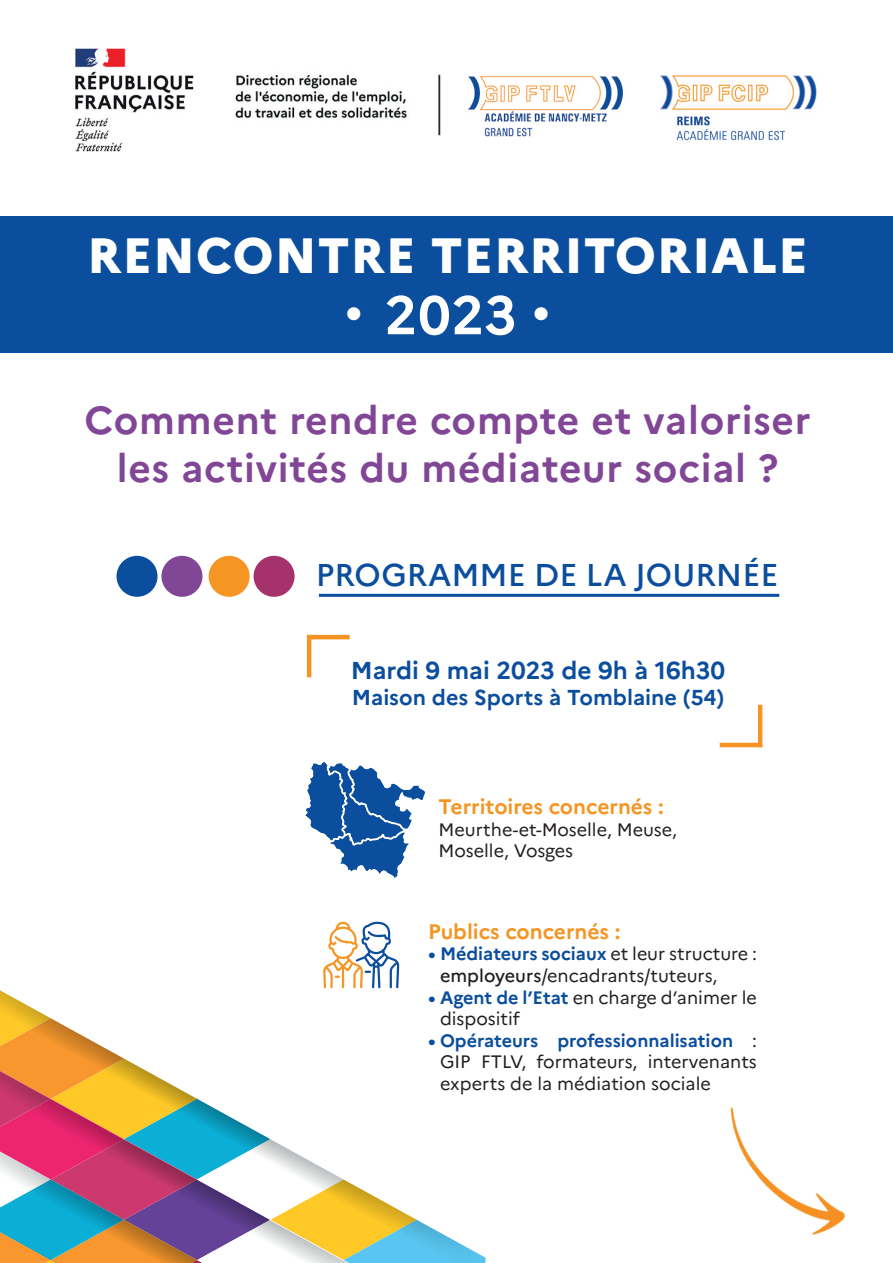
<style>
.page{position:relative;width:893px;height:1263px;background:#fff}
.page>*{position:absolute;margin:0;border:0;box-sizing:border-box;transform-origin:0 0}
.t1{font:700 54px "Marianne";color:#fff}
.t2{font:800 49.5px "Marianne";letter-spacing:.02em;color:#fff}
.t3{font:700 39px/48px "Marianne";letter-spacing:.02em;color:#814796;text-align:center}
.t4{font:500 31.5px "Marianne";color:#0b4e9d}
.t5{font:700 24.45px "Marianne";color:#0b4e9d}
.t6{font:22.5px "Wingdings";color:#fff}
.t7{font:700 21.6px "Marianne";color:#0b4e9d}
.t8{font:700 21px "Marianne";color:#f59523}
.t9{font:18px/21.6px "Marianne";color:#231f20}
.s1{font-weight:700;color:#0b4e9d}
.s2{font-weight:500}
</style>
<div class="page">
<div style="left:0;top:217px;width:893px;height:136px;background:#0b4e9d"></div>
<img style="left:75px;top:48px;width:742px;height:104px">
<svg style="left:0;top:922px;width:485px;height:341px"></svg>
<svg style="left:305px;top:762px;width:120px;height:116px"></svg>
<hr style="left:720px;top:743px;width:42px;height:4px;background:#f69323">
<hr style="left:758px;top:705px;width:4px;height:42px;background:#f69323">
<hr style="left:307px;top:635px;width:43px;height:4px;background:#f69323">
<hr style="left:307px;top:635px;width:4px;height:42px;background:#f69323">
<hr style="left:319px;top:594px;width:460px;height:3px;background:#0b4e9d">
<img style="left:730px;top:1107px;width:115px;height:128px">
<div style="left:117px;top:556px;width:41px;height:41px;background:#0b4e9d;border-radius:50%"></div>
<div style="left:161px;top:556px;width:41px;height:41px;background:#814796;border-radius:50%"></div>
<div style="left:209px;top:556px;width:41px;height:41px;background:#f59523;border-radius:50%"></div>
<div style="left:254px;top:556px;width:41px;height:41px;background:#a6326b;border-radius:50%"></div>
<h2 class="t2" style="left:87px;top:225px;width:722px">RENCONTRE TERRITORIALE</h2>
<h1 class="t1" style="left:345px;top:282px;width:173px">● 2023</h1>
<p class="t6" style="left:533px;top:302px;width:18px">●</p>
<h3 class="t3" style="left:84px;top:396px;width:728px">Comment rendre compte et valoriser les activités du médiateur social ?</h3>
<h3 class="t4" style="left:316px;top:556px;width:464px">PROGRAMME DE LA JOURNÉE</h3>
<h3 class="t5" style="left:351px;top:655px;width:376px">Mardi 9 mai 2023 de 9h à 16h30</h3>
<p class="t7" style="left:352px;top:684px;width:374px">Maison des Sports à Tomblaine (54)</p>
<p class="t8" style="left:439px;top:794px;width:227px">Territoires concernés :</p>
<p class="t9" style="left:439px;top:818px;width:240px">Meurthe-et-Moselle, Meuse,<br>Moselle, Vosges</p>
<p class="t8" style="left:428px;top:918px;width:194px">Publics concernés :</p>
<p class="t9" style="left:440px;top:943px;width:318px;text-indent:-12px"><span class="s1">• Médiateurs sociaux</span> et leur structure : <span class="s2">employeurs</span>/encadrants/tuteurs,</p>
<p class="t9" style="left:440px;top:986px;width:318px;text-indent:-12px"><span class="s1">• Agent de l’Etat</span> en charge d’animer le dispositif</p>
<p class="t9" style="left:440px;top:1029px;width:318px;text-align:justify;text-indent:-12px"><span class="s1">• Opérateurs professionnalisation</span> :<br>GIP FTLV, formateurs, intervenants experts de la médiation sociale</p>
</div>
